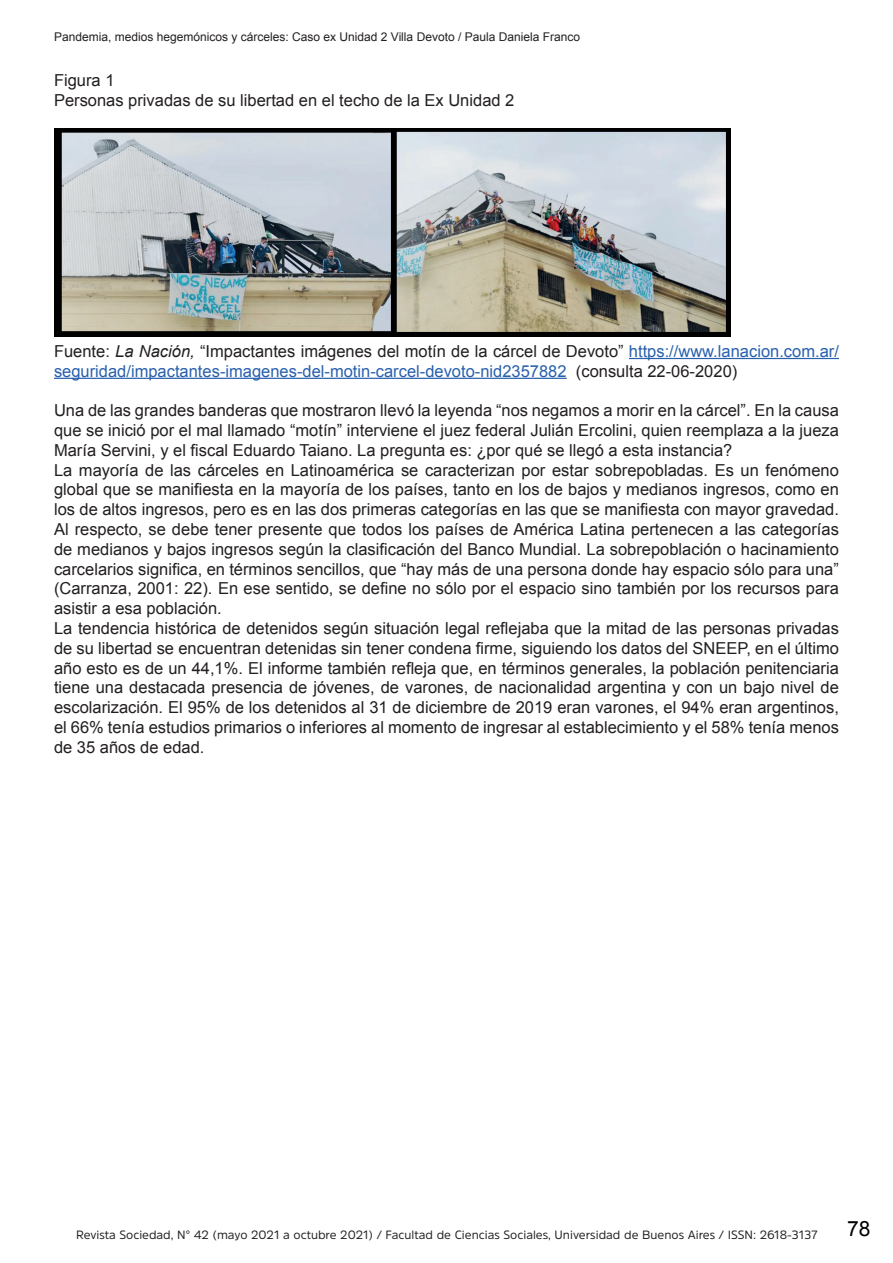
<style>
.page{position:relative;width:893px;height:1263px;background:#fff}
.page>*{position:absolute;margin:0;border:0;box-sizing:border-box;transform-origin:0 0}
.t1{font:16.5px/19.8px "Arial";color:#231f20}
.t2{font:16.5px/19.8px "Arial";color:#2860ad}
.t3{font:12px "Amsi Pro";color:#231f20}
.t4{font:12px "Arial";color:#231f20}
.s1{color:#231f20}
.s2{font-style:italic;color:#231f20}
</style>
<div class="page">
<hr style="left:629px;top:358px;width:210px;height:1px;background:#2860ad">
<hr style="left:54px;top:378px;width:513px;height:1px;background:#2860ad">
<img style="left:54px;top:129px;width:676px;height:208px">
<p class="t4" style="left:54px;top:29px;width:528px">Pandemia, medios hegemónicos y cárceles: Caso ex Unidad 2 Villa Devoto / Paula Daniela Franco</p>
<p class="t1" style="left:54px;top:70px;width:462px">Figura 1<br>Personas privadas de su libertad en el techo de la Ex Unidad 2</p>
<p class="t2" style="left:54px;top:341px;width:786px"><span class="s1">Fuente:</span> <span class="s2">La Nación,</span> <span class="s1">“Impactantes imágenes del motín de la cárcel de Devoto”</span> https://www.lanacion.com.ar/ seguridad/impactantes-imagenes-del-motin-carcel-devoto-nid2357882 <span class="s1">(consulta 22-06-2020)</span></p>
<p class="t1" style="left:54px;top:401px;width:786px">Una de las grandes banderas que mostraron llevó la leyenda “nos negamos a morir en la cárcel”. En la causa que se inició por el mal llamado “motín” interviene el juez federal Julián Ercolini, quien reemplaza a la jueza María Servini, y el fiscal Eduardo Taiano. La pregunta es: ¿por qué se llegó a esta instancia?<br>La mayoría de las cárceles en Latinoamérica se caracterizan por estar sobrepobladas. Es un fenómeno global que se manifiesta en la mayoría de los países, tanto en los de bajos y medianos ingresos, como en los de altos ingresos, pero es en las dos primeras categorías en las que se manifiesta con mayor gravedad.<br>Al respecto, se debe tener presente que todos los países de América Latina pertenecen a las categorías de medianos y bajos ingresos según la clasificación del Banco Mundial. La sobrepoblación o hacinamiento carcelarios significa, en términos sencillos, que “hay más de una persona donde hay espacio sólo para una” (Carranza, 2001: 22). En ese sentido, se define no sólo por el espacio sino también por los recursos para asistir a esa población.<br>La tendencia histórica de detenidos según situación legal reflejaba que la mitad de las personas privadas de su libertad se encuentran detenidas sin tener condena firme, siguiendo los datos del SNEEP, en el último año esto es de un 44,1%. El informe también refleja que, en términos generales, la población penitenciaria tiene una destacada presencia de jóvenes, de varones, de nacionalidad argentina y con un bajo nivel de escolarización. El 95% de los detenidos al 31 de diciembre de 2019 eran varones, el 94% eran argentinos, el 66% tenía estudios primarios o inferiores al momento de ingresar al establecimiento y el 58% tenía menos de 35 años de edad.</p>
<p class="t3" style="left:76px;top:1226px;width:743px">Revista Sociedad, N° 42 (mayo 2021 a octubre 2021) / Facultad de Ciencias Sociales, Universidad de Buenos Aires / ISSN: 2618-3137</p>
</div>
